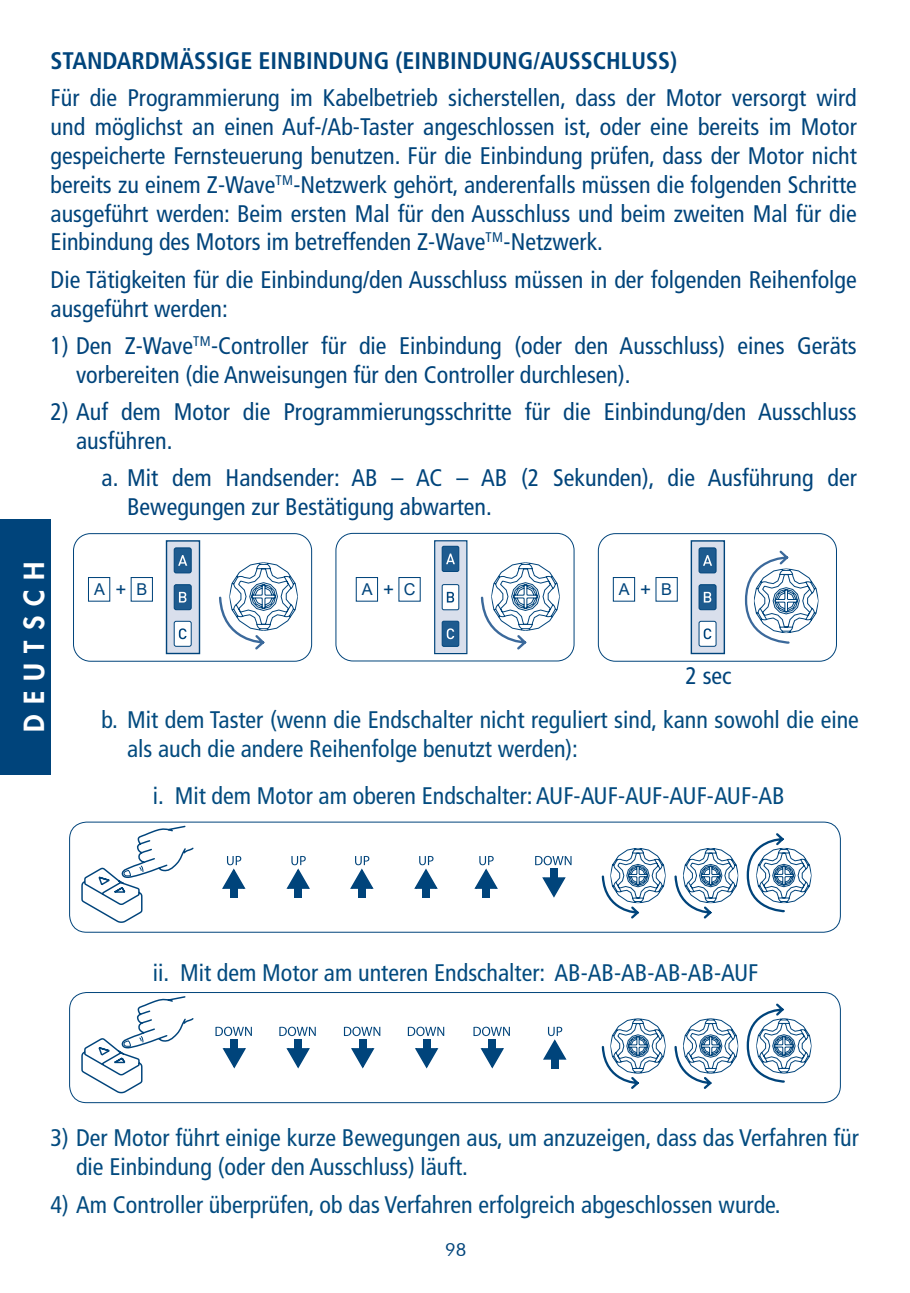
<style>
.page{position:relative;width:910px;height:1293px;background:#fff}
.page>*{position:absolute;margin:0;border:0;box-sizing:border-box;transform-origin:0 0}
.t1{font:800 27px "Futura Std";letter-spacing:.375em;color:#fff}
.t2{font:condensed 24px/28.8px "Frutiger LT Std";color:#00447b}
.t3{font:condensed 24px/28.8px "Frutiger LT Std";color:#034b7f}
.t4{font:700 condensed 24px "Frutiger LT Std";color:#00447b}
.t5{font:18.9px "Arial";color:#00447b}
.t6{font:18px "Futura BT";color:#00447b}
.t7{font:16.2px "Arial";color:#00447b}
</style>
<div class="page">
<svg style="left:219px;top:562px;width:79px;height:88px"></svg>
<svg style="left:480px;top:562px;width:80px;height:88px"></svg>
<div style="left:73px;top:533px;width:239px;height:128px;border:1px solid #00447b;border-radius:17px"></div>
<div style="left:598px;top:533px;width:239px;height:128px;border:1px solid #00447b;border-radius:17px"></div>
<div style="left:166px;top:540px;width:34px;height:114px;background:#d9dfec;border:1px solid #00447b"></div>
<div style="left:174px;top:548px;width:17px;height:25px;background:#1e5b8f;border-radius:2px"></div>
<div style="left:174px;top:547px;width:18px;height:26px;border:1px solid #00447b;border-radius:2px"></div>
<div style="left:174px;top:585px;width:17px;height:25px;background:#1e5b8f;border-radius:2px"></div>
<div style="left:174px;top:584px;width:18px;height:26px;border:1px solid #00447b;border-radius:2px"></div>
<div style="left:174px;top:621px;width:17px;height:25px;background:#fff;border-radius:2px"></div>
<div style="left:174px;top:621px;width:18px;height:26px;border:1px solid #00447b;border-radius:2px"></div>
<svg style="left:178px;top:555px;width:9px;height:11px"></svg>
<svg style="left:179px;top:592px;width:7px;height:10px"></svg>
<svg style="left:179px;top:628px;width:8px;height:11px"></svg>
<div style="left:88px;top:577px;width:22px;height:25px;border:1px solid #00447b"></div>
<div style="left:131px;top:577px;width:22px;height:25px;border:1px solid #00447b"></div>
<div style="left:356px;top:577px;width:22px;height:25px;border:1px solid #00447b"></div>
<div style="left:691px;top:540px;width:34px;height:114px;background:#d9dfec;border:1px solid #00447b"></div>
<div style="left:699px;top:548px;width:17px;height:25px;background:#1e5b8f;border-radius:2px"></div>
<div style="left:698px;top:547px;width:18px;height:26px;border:1px solid #00447b;border-radius:2px"></div>
<div style="left:699px;top:585px;width:17px;height:25px;background:#1e5b8f;border-radius:2px"></div>
<div style="left:698px;top:584px;width:18px;height:26px;border:1px solid #00447b;border-radius:2px"></div>
<div style="left:699px;top:621px;width:17px;height:25px;background:#fff;border-radius:2px"></div>
<div style="left:698px;top:621px;width:18px;height:26px;border:1px solid #00447b;border-radius:2px"></div>
<svg style="left:703px;top:555px;width:9px;height:11px"></svg>
<svg style="left:704px;top:592px;width:7px;height:10px"></svg>
<svg style="left:704px;top:628px;width:7px;height:11px"></svg>
<div style="left:613px;top:577px;width:22px;height:25px;border:1px solid #00447b"></div>
<div style="left:655px;top:577px;width:23px;height:25px;border:1px solid #00447b"></div>
<div style="left:335px;top:533px;width:239px;height:128px;border:1px solid #00447b;border-radius:17px"></div>
<div style="left:434px;top:540px;width:33px;height:114px;background:#d9dfec;border:1px solid #00447b"></div>
<div style="left:442px;top:584px;width:17px;height:26px;background:#fff;border-radius:2px"></div>
<div style="left:442px;top:584px;width:17px;height:26px;border:1px solid #00447b;border-radius:2px"></div>
<div style="left:442px;top:621px;width:17px;height:25px;background:#1e5b8f;border-radius:2px"></div>
<div style="left:442px;top:621px;width:17px;height:26px;border:1px solid #00447b;border-radius:2px"></div>
<div style="left:442px;top:546px;width:17px;height:25px;background:#1e5b8f;border-radius:2px"></div>
<div style="left:442px;top:546px;width:17px;height:26px;border:1px solid #00447b;border-radius:2px"></div>
<svg style="left:446px;top:553px;width:9px;height:11px"></svg>
<svg style="left:447px;top:592px;width:7px;height:10px"></svg>
<svg style="left:447px;top:628px;width:7px;height:11px"></svg>
<svg style="left:744px;top:550px;width:74px;height:94px"></svg>
<div style="left:358px;top:884px;width:8px;height:13px;background:#00447b"></div>
<svg style="left:350px;top:856px;width:24px;height:33px"></svg>
<div style="left:294px;top:884px;width:8px;height:13px;background:#00447b"></div>
<svg style="left:286px;top:856px;width:24px;height:33px"></svg>
<div style="left:230px;top:884px;width:8px;height:13px;background:#00447b"></div>
<svg style="left:222px;top:856px;width:24px;height:33px"></svg>
<div style="left:550px;top:868px;width:8px;height:14px;background:#00447b"></div>
<svg style="left:542px;top:877px;width:24px;height:21px"></svg>
<svg style="left:535px;top:856px;width:8px;height:9px"></svg>
<svg style="left:544px;top:856px;width:8px;height:9px"></svg>
<div style="left:545px;top:857px;width:6px;height:7px;background:#fff;border-radius:50%"></div>
<svg style="left:552px;top:856px;width:19px;height:9px"></svg>
<svg style="left:81px;top:825px;width:113px;height:98px"></svg>
<div style="left:69px;top:821px;width:772px;height:111px;border:1px solid #00447b;border-radius:17px"></div>
<div style="left:422px;top:884px;width:8px;height:13px;background:#00447b"></div>
<div style="left:482px;top:884px;width:8px;height:13px;background:#00447b"></div>
<svg style="left:414px;top:856px;width:24px;height:33px"></svg>
<svg style="left:474px;top:856px;width:24px;height:33px"></svg>
<svg style="left:746px;top:833px;width:65px;height:80px"></svg>
<svg style="left:601px;top:848px;width:65px;height:71px"></svg>
<svg style="left:674px;top:848px;width:64px;height:71px"></svg>
<svg style="left:81px;top:996px;width:113px;height:98px"></svg>
<div style="left:69px;top:992px;width:772px;height:111px;border:1px solid #00447b;border-radius:17px"></div>
<svg style="left:746px;top:1003px;width:65px;height:80px"></svg>
<svg style="left:601px;top:1018px;width:65px;height:71px"></svg>
<svg style="left:674px;top:1018px;width:64px;height:71px"></svg>
<div style="left:551px;top:1055px;width:8px;height:13px;background:#00447b"></div>
<svg style="left:543px;top:1026px;width:24px;height:34px"></svg>
<div style="left:230px;top:1039px;width:8px;height:14px;background:#00447b"></div>
<svg style="left:222px;top:1048px;width:24px;height:21px"></svg>
<svg style="left:215px;top:1026px;width:8px;height:10px"></svg>
<svg style="left:224px;top:1026px;width:8px;height:10px"></svg>
<svg style="left:225px;top:1027px;width:6px;height:8px"></svg>
<svg style="left:233px;top:1027px;width:19px;height:9px"></svg>
<div style="left:294px;top:1039px;width:8px;height:14px;background:#00447b"></div>
<svg style="left:286px;top:1048px;width:24px;height:21px"></svg>
<svg style="left:279px;top:1026px;width:8px;height:10px"></svg>
<svg style="left:288px;top:1026px;width:8px;height:10px"></svg>
<svg style="left:289px;top:1027px;width:6px;height:8px"></svg>
<svg style="left:297px;top:1027px;width:19px;height:9px"></svg>
<div style="left:359px;top:1039px;width:8px;height:14px;background:#00447b"></div>
<svg style="left:351px;top:1048px;width:24px;height:21px"></svg>
<svg style="left:344px;top:1026px;width:7px;height:10px"></svg>
<svg style="left:352px;top:1026px;width:9px;height:10px"></svg>
<div style="left:354px;top:1027px;width:5px;height:8px;background:#fff;border-radius:50%"></div>
<svg style="left:361px;top:1027px;width:19px;height:9px"></svg>
<div style="left:423px;top:1039px;width:8px;height:14px;background:#00447b"></div>
<div style="left:488px;top:1039px;width:8px;height:14px;background:#00447b"></div>
<svg style="left:415px;top:1048px;width:24px;height:21px"></svg>
<svg style="left:480px;top:1048px;width:24px;height:21px"></svg>
<svg style="left:408px;top:1026px;width:7px;height:10px"></svg>
<svg style="left:473px;top:1026px;width:8px;height:10px"></svg>
<svg style="left:416px;top:1026px;width:9px;height:10px"></svg>
<svg style="left:417px;top:1027px;width:6px;height:8px"></svg>
<svg style="left:482px;top:1026px;width:8px;height:10px"></svg>
<svg style="left:483px;top:1027px;width:6px;height:8px"></svg>
<svg style="left:425px;top:1027px;width:19px;height:9px"></svg>
<svg style="left:491px;top:1027px;width:19px;height:9px"></svg>
<div style="left:0;top:519px;width:51px;height:255px;background:#00447b"></div>
<p class="t4" style="left:51px;top:46px;width:628px">STANDARDMÄSSIGE EINBINDUNG (EINBINDUNG/AUSSCHLUSS)</p>
<p class="t2" style="left:51px;top:84px;width:808px;text-align:justify">Für die Programmierung im Kabelbetrieb sicherstellen, dass der Motor versorgt wird und möglichst an einen Auf-/Ab-Taster angeschlossen ist, oder eine bereits im Motor gespeicherte Fernsteuerung benutzen. Für die Einbindung prüfen, dass der Motor nicht bereits zu einem Z-Wave<sup>TM</sup>-Netzwerk gehört, anderenfalls müssen die folgenden Schritte ausgeführt werden: Beim ersten Mal für den Ausschluss und beim zweiten Mal für die Einbindung des Motors im betreffenden Z-Wave<sup>TM</sup>-Netzwerk.</p>
<p class="t2" style="left:51px;top:265px;width:808px">Die Tätigkeiten für die Einbindung/den Ausschluss müssen in der folgenden Reihenfolge ausgeführt werden:</p>
<p class="t2" style="left:76px;top:331px;width:782px;text-indent:-26px">1) Den Z-Wave<sup>TM</sup>-Controller für die Einbindung (oder den Ausschluss) eines Geräts vorbereiten (die Anweisungen für den Controller durchlesen).</p>
<p class="t2" style="left:76px;top:397px;width:782px;text-indent:-26px">2) Auf dem Motor die Programmierungsschritte für die Einbindung/den Ausschluss ausführen.</p>
<p class="t2" style="left:127px;top:463px;width:731px;text-indent:-26px">a. Mit dem Handsender: AB – AC – AB (2 Sekunden), die Ausführung der<br>Bewegungen zur Bestätigung abwarten.</p>
<p class="t1" style="left:17px;top:731px;width:172px;rotate:-90deg">DEUTSCH</p>
<p class="t7" style="left:94px;top:578px;width:12px">A</p>
<p class="t5" style="left:115px;top:576px;width:12px">+</p>
<p class="t7" style="left:136px;top:578px;width:12px">B</p>
<p class="t7" style="left:362px;top:578px;width:12px">A</p>
<p class="t5" style="left:383px;top:576px;width:12px">+</p>
<p class="t7" style="left:404px;top:578px;width:13px">C</p>
<p class="t7" style="left:619px;top:578px;width:12px">A</p>
<p class="t5" style="left:640px;top:576px;width:12px">+</p>
<p class="t7" style="left:661px;top:578px;width:12px">B</p>
<p class="t2" style="left:685px;top:661px;width:48px">2 sec</p>
<p class="t3" style="left:127px;top:705px;width:733px;text-indent:-26px">b. Mit dem Taster (wenn die Endschalter nicht reguliert sind, kann sowohl die eine als auch die andere Reihenfolge benutzt werden):</p>
<p class="t3" style="left:153px;top:782px;width:633px">i. Mit dem Motor am oberen Endschalter: AUF-AUF-AUF-AUF-AUF-AB</p>
<p class="t3" style="left:153px;top:958px;width:607px">ii. Mit dem Motor am unteren Endschalter: AB-AB-AB-AB-AB-AUF</p>
<p class="t3" style="left:76px;top:1123px;width:784px;text-indent:-26px">3) Der Motor führt einige kurze Bewegungen aus, um anzuzeigen, dass das Verfahren für die Einbindung (oder den Ausschluss) läuft.</p>
<p class="t3" style="left:51px;top:1190px;width:732px">4) Am Controller überprüfen, ob das Verfahren erfolgreich abgeschlossen wurde.</p>
<p class="t6" style="left:445px;top:1238px;width:23px">98</p>
</div>
